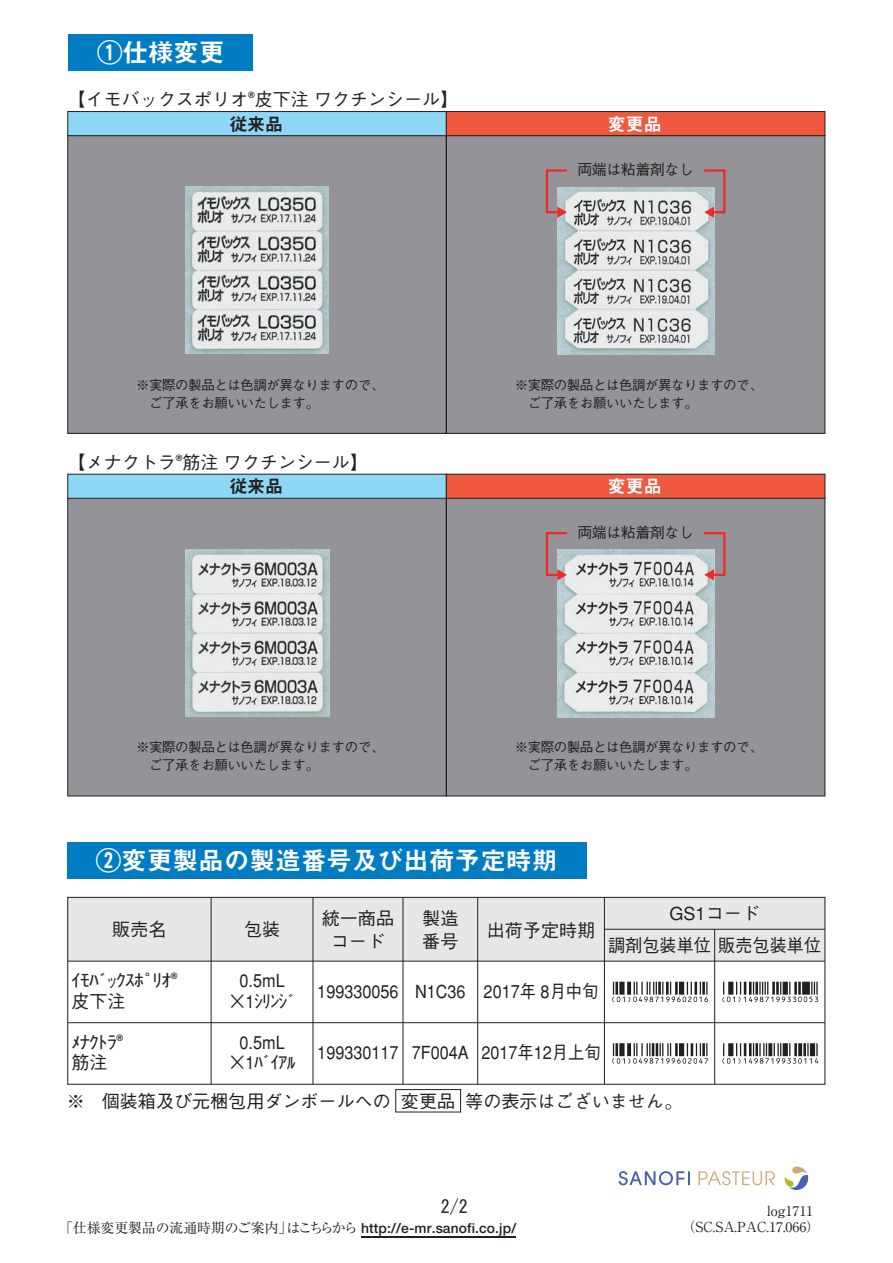
<style>
.page{position:relative;width:893px;height:1263px;background:#fff}
.page>*{position:absolute;margin:0;border:0;box-sizing:border-box;transform-origin:0 0}
.t1{font:25.5px "Midashi Go MB31";letter-spacing:.005em;color:#fff}
.t2{font:500 18.15px/20.5px "Gothic BBB";color:#231f20;text-align:center;scale:.9 1}
.t3{font:500 18.15px/20.5px "Gothic BBB";color:#231f20}
.t4{font:500 18px/32px "Gothic BBB";color:#231f20;text-align:center}
.t5{font:18px "Midashi Go MB31";letter-spacing:-.01em;color:#fff}
.t6{font:18px "Midashi Go MB31";letter-spacing:-.01em;color:#231f20}
.t7{font:18px "MS Gothic";color:#231f20}
.t8{font:500 15px "Gothic BBB";letter-spacing:-.035em;color:#231f20}
.t9{font:13.8px/16.5px "Ryumin";color:#231f20}
.t10{font:700 13.8px "Futo Go B101";letter-spacing:.01em;color:#231f20}
.t11{font:500 13.5px/17.7px "Gothic BBB";letter-spacing:-.035em;color:#231f20}
.t12{font:700 9.15px "Helvetica";color:#231f20}
.t13{font:700 9px "Helvetica";color:#231f20}
.s1{font-family:"Ryumin";font-weight:400}
</style>
<div class="page">
<div style="left:68px;top:136px;width:378px;height:297px;background:#949397"></div>
<div style="left:446px;top:136px;width:379px;height:297px;background:#949397"></div>
<div style="left:68px;top:498px;width:378px;height:298px;background:#949397"></div>
<div style="left:446px;top:498px;width:379px;height:298px;background:#949397"></div>
<div style="left:68px;top:34px;width:185px;height:37px;background:#007cc2"></div>
<div style="left:68px;top:112px;width:378px;height:24px;background:#8dd7f7"></div>
<div style="left:67px;top:111px;width:380px;height:25px;border:1px solid #231f20"></div>
<div style="left:446px;top:135px;width:379px;height:299px;border:1px solid #231f20"></div>
<div style="left:446px;top:112px;width:379px;height:24px;background:#f0593e"></div>
<div style="left:446px;top:111px;width:379px;height:25px;border:1px solid #231f20"></div>
<div style="left:68px;top:842px;width:519px;height:37px;background:#007cc2"></div>
<div style="left:395px;top:1089px;width:66px;height:23px;border:1px solid #231f20"></div>
<div style="left:68px;top:474px;width:378px;height:24px;background:#8dd7f7"></div>
<div style="left:67px;top:474px;width:380px;height:25px;border:1px solid #231f20"></div>
<div style="left:446px;top:498px;width:379px;height:298px;border:1px solid #231f20"></div>
<div style="left:446px;top:474px;width:379px;height:24px;background:#f0593e"></div>
<div style="left:446px;top:474px;width:379px;height:25px;border:1px solid #231f20"></div>
<img style="left:558px;top:187px;width:157px;height:167px">
<img style="left:186px;top:549px;width:143px;height:168px">
<img style="left:557px;top:550px;width:157px;height:167px">
<div style="left:68px;top:897px;width:757px;height:64px;background:#e6e7e9"></div>
<hr style="left:68px;top:961px;width:757px;height:1px;background:#231f20">
<hr style="left:68px;top:1022px;width:757px;height:1px;background:#231f20">
<div style="left:67px;top:897px;width:758px;height:188px;border:1px solid #231f20"></div>
<hr style="left:211px;top:897px;width:1px;height:187px;background:#231f20">
<hr style="left:313px;top:897px;width:1px;height:187px;background:#231f20">
<hr style="left:403px;top:897px;width:1px;height:187px;background:#231f20">
<hr style="left:477px;top:897px;width:1px;height:187px;background:#231f20">
<hr style="left:604px;top:897px;width:1px;height:187px;background:#231f20">
<hr style="left:714px;top:929px;width:1px;height:155px;background:#231f20">
<hr style="left:604px;top:929px;width:221px;height:1px;background:#231f20">
<svg style="left:612px;top:982px;width:96px;height:20px"></svg>
<svg style="left:722px;top:982px;width:96px;height:20px"></svg>
<svg style="left:612px;top:1043px;width:96px;height:21px"></svg>
<svg style="left:722px;top:1043px;width:96px;height:21px"></svg>
<img style="left:185px;top:187px;width:144px;height:167px">
<svg style="left:545px;top:169px;width:24px;height:49px"></svg>
<svg style="left:702px;top:169px;width:24px;height:49px"></svg>
<svg style="left:545px;top:532px;width:24px;height:48px"></svg>
<svg style="left:702px;top:532px;width:24px;height:48px"></svg>
<hr style="left:362px;top:1236px;width:154px;height:1px;background:#231f20">
<svg style="left:618px;top:1171px;width:72px;height:14px"></svg>
<svg style="left:698px;top:1171px;width:77px;height:14px"></svg>
<svg style="left:785px;top:1166px;width:23px;height:24px"></svg>
<h1 class="t1" style="left:97px;top:38px;width:129px">①仕様変更</h1>
<h3 class="t4" style="left:68px;top:84px;width:392px">【イモバックスポリオ皮下注ワクチンシール【</h3>
<p class="t13" style="left:248px;top:88px;width:8px">R</p>
<h3 class="t6" style="left:229px;top:113px;width:55px">従来品</h3>
<h3 class="t5" style="left:608px;top:113px;width:55px">変更品</h3>
<p class="t8" style="left:577px;top:161px;width:118px">両端は粘着剤なし</p>
<p class="t11" style="left:136px;top:376px;width:249px">※実際の製品とは色調が異なりますので、　ご了承をお願いいたします。</p>
<p class="t11" style="left:515px;top:376px;width:249px">※実際の製品とは色調が異なりますので、　ご了承をお願いいたします。</p>
<h3 class="t4" style="left:68px;top:447px;width:302px">【メナクトラ筋注ワクチンシール【</h3>
<p class="t13" style="left:176px;top:450px;width:8px">R</p>
<h3 class="t6" style="left:229px;top:476px;width:55px">従来品</h3>
<h3 class="t5" style="left:608px;top:476px;width:55px">変更品</h3>
<p class="t8" style="left:577px;top:524px;width:118px">両端は粘着剤なし</p>
<p class="t11" style="left:136px;top:739px;width:249px">※実際の製品とは色調が異なりますので、　ご了承をお願いいたします。</p>
<p class="t11" style="left:515px;top:739px;width:249px">※実際の製品とは色調が異なりますので、　ご了承をお願いいたします。</p>
<h1 class="t1" style="left:96px;top:845px;width:463px">②変更製品の製造番号及び出荷予定時期</h1>
<h3 class="t4" style="left:112px;top:914px;width:56px">販売名</h3>
<h3 class="t4" style="left:244px;top:914px;width:38px">包装</h3>
<h3 class="t4" style="left:322px;top:902px;width:74px">統一商品</h3>
<h3 class="t4" style="left:331px;top:926px;width:56px">コード</h3>
<h3 class="t4" style="left:422px;top:902px;width:38px">製造</h3>
<h3 class="t4" style="left:422px;top:926px;width:38px">番号</h3>
<h3 class="t4" style="left:487px;top:914px;width:110px">出荷予定時期</h3>
<h3 class="t4" style="left:608px;top:898px;width:215px">GS1コード<br>調剤包装単位販売包装単位</h3>
<p class="t12" style="left:171px;top:968px;width:8px">R</p>
<h2 class="t3" style="left:71px;top:971px;width:101px">ｲﾓﾊﾞｯｸｽﾎﾟﾘｵ皮下注</h2>
<p class="t12" style="left:117px;top:1030px;width:8px">R</p>
<h2 class="t3" style="left:71px;top:1032px;width:47px">ﾒﾅｸﾄﾗ筋注</h2>
<h2 class="t2" style="left:229px;top:971px;width:75px">0.5mL ×1ｼﾘﾝｼﾞ</h2>
<h2 class="t2" style="left:229px;top:1032px;width:75px">0.5mL ×1ﾊﾞｲｱﾙ</h2>
<h2 class="t2" style="left:317px;top:981px;width:92px">199330056</h2>
<h2 class="t2" style="left:415px;top:981px;width:58px">N C1 36</h2>
<h2 class="t2" style="left:484px;top:981px;width:129px">2017年 8月中旬</h2>
<h2 class="t2" style="left:317px;top:1043px;width:92px">199330117</h2>
<h2 class="t2" style="left:412px;top:1043px;width:65px">F7 004A</h2>
<h2 class="t2" style="left:481px;top:1043px;width:134px">2017年12月上旬</h2>
<h3 class="t4" style="left:67px;top:1085px;width:325px">※　個装箱及び元梱包用ダンボールへの</h3>
<h3 class="t4" style="left:401px;top:1085px;width:56px">変更品</h3>
<h3 class="t4" style="left:465px;top:1085px;width:218px">等の表示はございません。</h3>
<h3 class="t7" style="left:441px;top:1197px;width:28px">2/2</h3>
<p class="t10" style="left:287px;top:1220px;width:231px"><span class="s1">はこちらから</span> http:// -e mr.sanofi.co j p. /</p>
<p class="t9" style="left:59px;top:1219px;width:235px">「仕様変更製品の流通時期のご案内」</p>
<p class="t9" style="left:682px;top:1202px;width:140px;text-indent:85px">log1711（SC.SA.PAC.17.066(</p>
</div>
